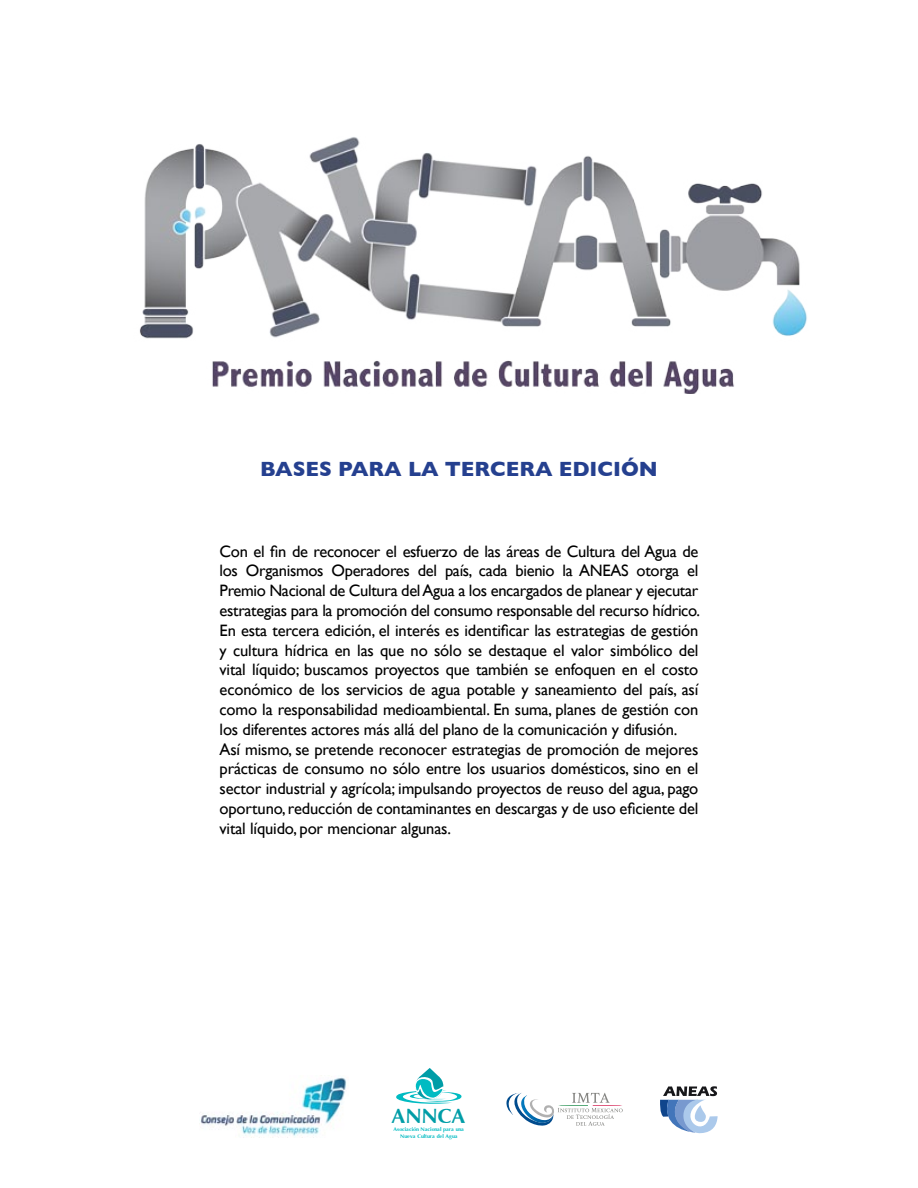
<style>
.page{position:relative;width:918px;height:1188px;background:#fff}
.page>*{position:absolute;margin:0;border:0;box-sizing:border-box;transform-origin:0 0}
.t1{font:32.4px "Iris UPC Bold";letter-spacing:-.005em;color:#009da7}
.t2{font:700 21px "Gill Sans";color:#25408f}
.t3{font:16.5px/19.8px "Gill Sans";letter-spacing:-.01em;color:#000}
.t4{font:8.4px/6.9px "Iris UPC Bold";color:#00bbc2;text-align:center}
</style>
<div class="page">
<img style="left:139px;top:137px;width:668px;height:257px">
<svg style="left:660px;top:1086px;width:58px;height:48px"></svg>
<svg style="left:506px;top:1093px;width:117px;height:33px"></svg>
<img style="left:199px;top:1077px;width:148px;height:60px">
<svg style="left:396px;top:1068px;width:66px;height:36px"></svg>
<p class="t2" style="left:260px;top:456px;width:399px">BASES PARA LA TERCERA EDICIÓN</p>
<p class="t3" style="left:220px;top:541px;width:482px">Con el fin de reconocer el esfuerzo de las áreas de Cultura del Agua de los Organismos Operadores del país, cada bienio la ANEAS otorga el Premio Nacional de Cultura del Agua a los encargados de planear y ejecutar estrategias para la promoción del consumo responsable del recurso hídrico.<br>En esta tercera edición, el interés es identificar las estrategias de gestión y cultura hídrica en las que no sólo se destaque el valor simbólico del vital líquido; buscamos proyectos que también se enfoquen en el costo económico de los servicios de agua potable y saneamiento del país, así como la responsabilidad medioambiental. En suma, planes de gestión con los diferentes actores más allá del plano de la comunicación y difusión.<br>Así mismo, se pretende reconocer estrategias de promoción de mejores prácticas de consumo no sólo entre los usuarios domésticos, sino en el sector industrial y agrícola; impulsando proyectos de reuso del agua, pago oportuno, reducción de contaminantes en descargas y de uso eficiente del vital líquido, por mencionar algunas.</p>
<h1 class="t1" style="left:392px;top:1093px;width:76px">ANNCA</h1>
<p class="t4" style="left:393px;top:1125px;width:72px">Asociación Nacional para una<br>Nueva Cultura del Agua</p>
</div>
